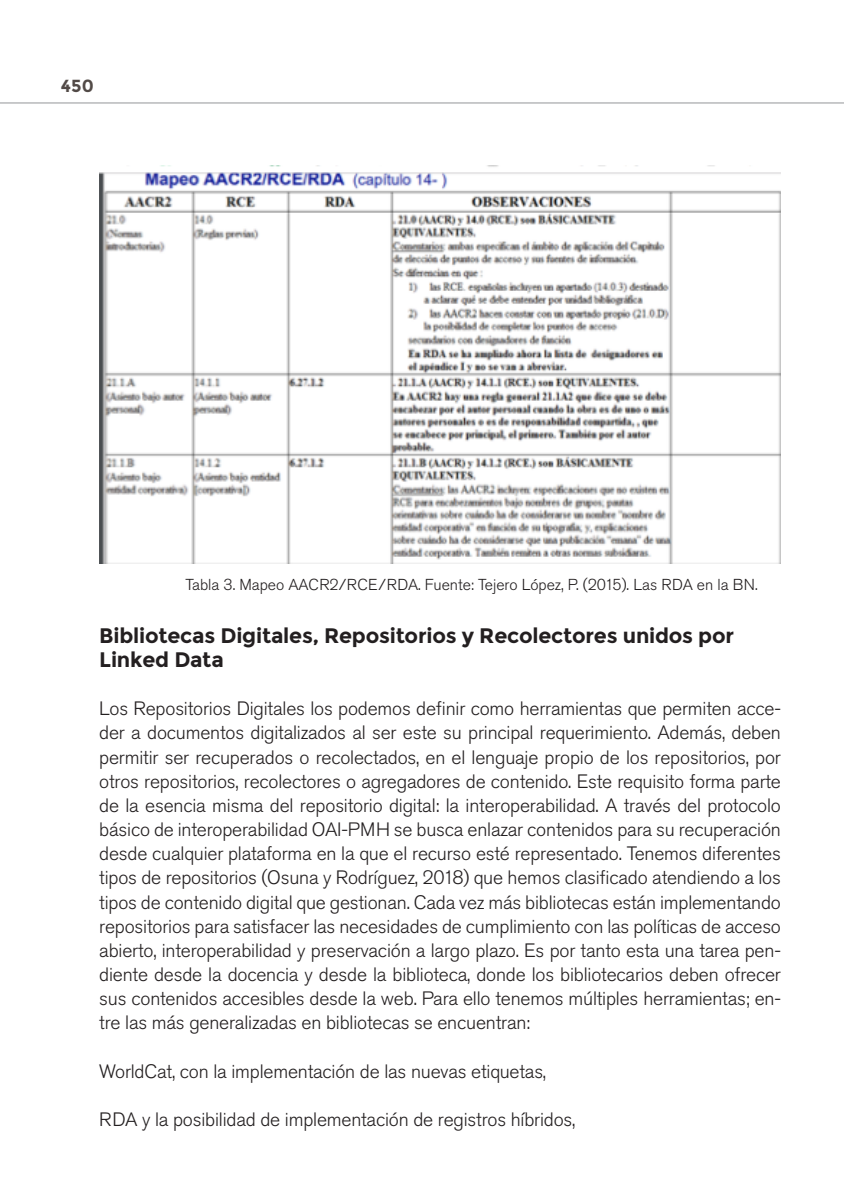
<style>
.page{position:relative;width:844px;height:1191px;background:#fff}
.page>*{position:absolute;margin:0;border:0;box-sizing:border-box;transform-origin:0 0}
.ladillo{font:700 21px/24.2px "Montserrat";letter-spacing:-.01em;color:#231f20}
.texto_ok{font:300 19.25px/24.2px "Akzidenz Grotesk Std";letter-spacing:-.01em;color:#231f20;text-align:justify}
.t1{font:700 17.5px "Montserrat";color:#524a47}
.pie_de_foto{font:300 15.75px "Akzidenz Grotesk Std";color:#231f20}
</style>
<div class="page">
<hr style="left:0;top:103px;width:843px;height:1px;background:#939598">
<img style="left:99px;top:166px;width:681px;height:397px">
<p class="t1" style="left:61px;top:75px;width:34px">450</p>
<p class="pie_de_foto" style="left:185px;top:575px;width:573px">Tabla 3. Mapeo AACR2/RCE/RDA. Fuente: Tejero López, P. (2015). Las RDA en la BN.</p>
<p class="ladillo" style="left:99px;top:623px;width:636px">Bibliotecas Digitales, Repositorios y Recolectores unidos por<br>Linked Data</p>
<p class="texto_ok" style="left:99px;top:697px;width:683px">Los Repositorios Digitales los podemos definir como herramientas que permiten acce&shy;der a documentos digitalizados al ser este su principal requerimiento. Además, deben permitir ser recuperados o recolectados, en el lenguaje propio de los repositorios, por otros repositorios, recolectores o agregadores de contenido. Este requisito forma parte de la esencia misma del repositorio digital: la interoperabilidad. A través del protocolo básico de interoperabilidad OAI-PMH se busca enlazar contenidos para su recuperación desde cualquier plataforma en la que el recurso esté representado. Tenemos diferentes tipos de repositorios (Osuna y Rodríguez, 2018) que hemos clasificado atendiendo a los tipos de contenido digital que gestionan. Cada vez más bibliotecas están implementando repositorios para satisfacer las necesidades de cumplimiento con las políticas de acceso abierto, interoperabilidad y preservación a largo plazo. Es por tanto esta una tarea pen&shy;diente desde la docencia y desde la biblioteca, donde los bibliotecarios deben ofrecer sus contenidos accesibles desde la web. Para ello tenemos múltiples herramientas; en&shy;tre las más generalizadas en bibliotecas se encuentran:</p>
<p class="texto_ok" style="left:99px;top:1059px;width:448px">WorldCat, con la implementación de las nuevas etiquetas,</p>
<p class="texto_ok" style="left:99px;top:1107px;width:477px">RDA y la posibilidad de implementación de registros híbridos,</p>
</div>
